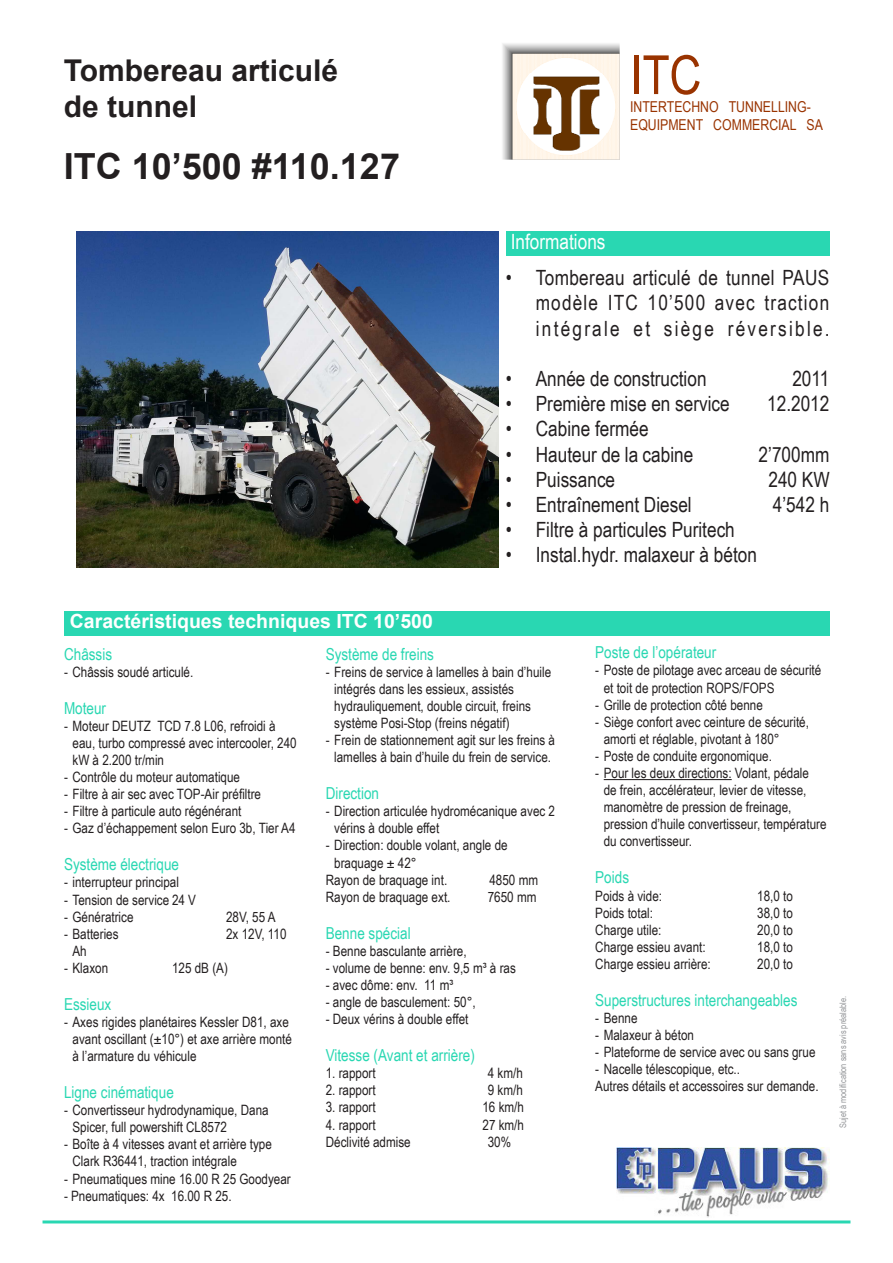
<style>
.page{position:relative;width:893px;height:1263px;background:#fff}
.page>*{position:absolute;margin:0;border:0;box-sizing:border-box;transform-origin:0 0}
.t1{font:54px "Arial Narrow";color:#930}
.t2{font:700 36px "Arial";color:#231f20}
.t3{font:700 30px "Arial";color:#231f20}
.Txt_P1_tab{font:21px/25.2px "Arial Narrow";color:#231f20;text-align:justify}
.t4{font:21px "Arial Narrow";color:#fff}
.t5{font:700 19.5px "Arial";color:#fff}
.S_Titre_P2{font:16.5px "Arial Narrow";color:#29d7b2}
.t6{font:15px/18px "Arial Narrow";color:#930}
.Txt_std_retrait{font:14.25px/17.1px "Arial Narrow";color:#231f20}
.Txt_std_tab{font:14.25px "Arial Narrow";color:#231f20}
.Txt_std_retrait-2{font:9px "Arial Narrow";color:#939598}
</style>
<div class="page">
<div style="left:506px;top:232px;width:323px;height:24px;background:#29d7b2"></div>
<div style="left:64px;top:612px;width:765px;height:24px;background:#29d7b2"></div>
<img style="left:502px;top:43px;width:117px;height:117px">
<img style="left:616px;top:1147px;width:213px;height:70px">
<img style="left:77px;top:232px;width:421px;height:335px">
<hr style="left:43px;top:1220px;width:807px;height:3px;background:#29d7b2">
<hr style="left:604px;top:779px;width:128px;height:1px;background:#231f20">
<p class="t3" style="left:64px;top:51px;width:276px">Tombereau articulé</p>
<p class="t3" style="left:64px;top:87px;width:135px">de tunnel</p>
<p class="t2" style="left:64px;top:143px;width:338px">ITC 10’500 #110.127</p>
<h1 class="t1" style="left:630px;top:35px;width:73px">ITC</h1>
<p class="t6" style="left:630px;top:97px;width:194px">INTERTECHNO TUNNELLING-<br>EQUIPMENT COMMERCIAL SA</p>
<p class="t4" style="left:511px;top:227px;width:96px">Informations</p>
<p class="Txt_P1_tab" style="left:536px;top:264px;width:295px;text-indent:-30px">• Tombereau articulé de tunnel PAUS modèle ITC 10’500 avec traction intégrale et siège réversible.</p>
<p class="Txt_P1_tab" style="left:506px;top:365px;width:202px">• Année de construction</p>
<p class="Txt_P1_tab" style="left:792px;top:365px;width:39px">2011</p>
<p class="Txt_P1_tab" style="left:506px;top:390px;width:225px">• Première mise en service</p>
<p class="Txt_P1_tab" style="left:767px;top:390px;width:64px">12.2012</p>
<p class="Txt_P1_tab" style="left:506px;top:416px;width:144px">• Cabine fermée</p>
<p class="Txt_P1_tab" style="left:506px;top:441px;width:189px">• Hauteur de la cabine</p>
<p class="Txt_P1_tab" style="left:759px;top:441px;width:72px">2’700mm</p>
<p class="Txt_P1_tab" style="left:506px;top:466px;width:111px">• Puissance</p>
<p class="Txt_P1_tab" style="left:768px;top:466px;width:63px">240 KW</p>
<p class="Txt_P1_tab" style="left:506px;top:491px;width:187px">• Entraînement Diesel</p>
<p class="Txt_P1_tab" style="left:773px;top:491px;width:58px">4’542 h</p>
<p class="Txt_P1_tab" style="left:506px;top:516px;width:230px">• Filtre à particules Puritech</p>
<p class="Txt_P1_tab" style="left:506px;top:542px;width:252px">• Instal.hydr. malaxeur à béton</p>
<p class="t5" style="left:70px;top:608px;width:365px">Caractéristiques techniques ITC 10’500</p>
<p class="S_Titre_P2" style="left:64px;top:642px;width:50px">Châssis</p>
<p class="Txt_std_retrait" style="left:64px;top:663px;width:131px">- Châssis soudé articulé.</p>
<p class="S_Titre_P2" style="left:64px;top:696px;width:44px">Moteur</p>
<p class="Txt_std_retrait" style="left:73px;top:717px;width:226px;text-indent:-8px">- Moteur DEUTZ TCD 7.8 L06, refroidi à eau, turbo compressé avec intercooler, 240 kW à 2.200 tr/min</p>
<p class="Txt_std_retrait" style="left:64px;top:768px;width:178px">- Contrôle du moteur automatique</p>
<p class="Txt_std_retrait" style="left:64px;top:785px;width:199px">- Filtre à air sec avec TOP-Air préfiltre</p>
<p class="Txt_std_retrait" style="left:64px;top:802px;width:179px">- Filtre à particule auto régénérant</p>
<p class="Txt_std_retrait" style="left:64px;top:819px;width:233px">- Gaz d’échappement selon Euro 3b, Tier A4</p>
<p class="S_Titre_P2" style="left:64px;top:852px;width:117px">Système électrique</p>
<p class="Txt_std_retrait" style="left:64px;top:873px;width:116px">- interrupteur principal</p>
<p class="Txt_std_retrait" style="left:64px;top:890px;width:134px">- Tension de service 24 V</p>
<p class="Txt_std_retrait" style="left:64px;top:907px;width:71px">- Génératrice</p>
<p class="Txt_std_retrait" style="left:226px;top:907px;width:51px">28V, 55 A</p>
<p class="Txt_std_retrait" style="left:64px;top:925px;width:56px">- Batteries</p>
<p class="Txt_std_retrait" style="left:226px;top:925px;width:62px">2x 12V, 110</p>
<p class="Txt_std_retrait" style="left:73px;top:942px;width:16px">Ah</p>
<p class="Txt_std_retrait" style="left:64px;top:959px;width:46px">- Klaxon</p>
<p class="Txt_std_retrait" style="left:172px;top:959px;width:57px">125 dB (A)</p>
<p class="S_Titre_P2" style="left:64px;top:992px;width:49px">Essieux</p>
<p class="Txt_std_retrait" style="left:73px;top:1013px;width:221px;text-indent:-8px">- Axes rigides planétaires Kessler D81, axe avant oscillant (±10°) et axe arrière monté à l’armature du véhicule</p>
<p class="S_Titre_P2" style="left:64px;top:1080px;width:111px">Ligne cinématique</p>
<p class="Txt_std_retrait" style="left:73px;top:1101px;width:198px;text-indent:-8px">- Convertisseur hydrodynamique, Dana<br>Spicer, full powershift CL8572</p>
<p class="Txt_std_retrait" style="left:73px;top:1135px;width:201px;text-indent:-8px">- Boîte à 4 vitesses avant et arrière type<br>Clark R36441, traction intégrale</p>
<p class="Txt_std_retrait" style="left:64px;top:1169px;width:228px">- Pneumatiques mine 16.00 R 25 Goodyear</p>
<p class="Txt_std_retrait" style="left:64px;top:1186px;width:169px">- Pneumatiques: 4x 16.00 R 25.</p>
<p class="S_Titre_P2" style="left:326px;top:642px;width:110px">Système de freins</p>
<p class="Txt_std_retrait" style="left:334px;top:663px;width:218px;text-indent:-8px">- Freins de service à lamelles à bain d’huile intégrés dans les essieux, assistés hydrauliquement, double circuit, freins système Posi-Stop (freins négatif)</p>
<p class="Txt_std_retrait" style="left:326px;top:731px;width:231px;text-align:center">- Frein de stationnement agit sur les freins à lamelles à bain d’huile du frein de service.</p>
<p class="S_Titre_P2" style="left:326px;top:781px;width:55px">Direction</p>
<p class="Txt_std_retrait" style="left:334px;top:802px;width:222px;text-indent:-8px">- Direction articulée hydromécanique avec 2 vérins à double effet</p>
<p class="Txt_std_retrait" style="left:334px;top:836px;width:175px;text-indent:-8px">- Direction: double volant, angle de braquage ± 42°</p>
<p class="Txt_std_tab" style="left:326px;top:869px;width:123px">Rayon de braquage int.</p>
<p class="Txt_std_tab" style="left:489px;top:869px;width:50px">4850 mm</p>
<p class="Txt_std_retrait" style="left:326px;top:888px;width:126px">Rayon de braquage ext.</p>
<p class="Txt_std_retrait" style="left:488px;top:888px;width:50px">7650 mm</p>
<p class="S_Titre_P2" style="left:326px;top:921px;width:86px">Benne spécial</p>
<p class="Txt_std_retrait" style="left:326px;top:942px;width:142px">- Benne basculante arrière,</p>
<p class="Txt_std_retrait" style="left:326px;top:959px;width:192px">- volume de benne: env. 9,5 m³ à ras</p>
<p class="Txt_std_retrait" style="left:326px;top:976px;width:129px">- avec dôme: env. 11 m³</p>
<p class="Txt_std_retrait" style="left:326px;top:993px;width:151px">- angle de basculement: 50°,</p>
<p class="Txt_std_retrait" style="left:326px;top:1010px;width:144px">- Deux vérins à double effet</p>
<p class="S_Titre_P2" style="left:326px;top:1043px;width:151px">Vitesse (Avant et arrière)</p>
<p class="Txt_std_retrait" style="left:326px;top:1064px;width:52px">1. rapport</p>
<p class="Txt_std_retrait" style="left:488px;top:1064px;width:37px">4 km/h</p>
<p class="Txt_std_retrait" style="left:326px;top:1081px;width:52px">2. rapport</p>
<p class="Txt_std_retrait" style="left:488px;top:1081px;width:37px">9 km/h</p>
<p class="Txt_std_retrait" style="left:326px;top:1098px;width:52px">3. rapport</p>
<p class="Txt_std_retrait" style="left:482px;top:1098px;width:43px">16 km/h</p>
<p class="Txt_std_retrait" style="left:326px;top:1115px;width:52px">4. rapport</p>
<p class="Txt_std_retrait" style="left:482px;top:1115px;width:43px">27 km/h</p>
<p class="Txt_std_retrait" style="left:326px;top:1132px;width:87px">Déclivité admise</p>
<p class="Txt_std_retrait" style="left:488px;top:1132px;width:25px">30%</p>
<p class="S_Titre_P2" style="left:595px;top:640px;width:123px">Poste de l’opérateur</p>
<p class="Txt_std_retrait" style="left:604px;top:661px;width:219px;text-indent:-8px">- Poste de pilotage avec arceau de sécurité et toit de protection ROPS/FOPS</p>
<p class="Txt_std_retrait" style="left:595px;top:695px;width:169px">- Grille de protection côté benne</p>
<p class="Txt_std_retrait" style="left:604px;top:713px;width:207px;text-indent:-8px">- Siège confort avec ceinture de sécurité, amorti et réglable, pivotant à 180°</p>
<p class="Txt_std_retrait" style="left:595px;top:747px;width:178px">- Poste de conduite ergonomique.</p>
<p class="Txt_std_retrait" style="left:604px;top:764px;width:224px;text-indent:-8px">- Pour les deux directions: Volant, pédale<br>de frein, accélérateur, levier de vitesse, manomètre de pression de freinage, pression d’huile convertisseur, température du convertisseur.</p>
<p class="S_Titre_P2" style="left:595px;top:865px;width:35px">Poids</p>
<p class="Txt_std_retrait" style="left:595px;top:886px;width:68px">Poids à vide:</p>
<p class="Txt_std_retrait" style="left:757px;top:886px;width:37px">18,0 to</p>
<p class="Txt_std_retrait" style="left:595px;top:903px;width:59px">Poids total:</p>
<p class="Txt_std_retrait" style="left:757px;top:903px;width:37px">38,0 to</p>
<p class="Txt_std_retrait" style="left:595px;top:920px;width:68px">Charge utile:</p>
<p class="Txt_std_retrait" style="left:757px;top:920px;width:37px">20,0 to</p>
<p class="Txt_std_retrait" style="left:595px;top:938px;width:112px">Charge essieu avant:</p>
<p class="Txt_std_retrait" style="left:757px;top:938px;width:37px">18,0 to</p>
<p class="Txt_std_retrait" style="left:595px;top:955px;width:117px">Charge essieu arrière:</p>
<p class="Txt_std_retrait" style="left:757px;top:955px;width:37px">20,0 to</p>
<p class="S_Titre_P2" style="left:595px;top:988px;width:204px">Superstructures interchangeables</p>
<p class="Txt_std_retrait" style="left:595px;top:1009px;width:44px">- Benne</p>
<p class="Txt_std_retrait" style="left:595px;top:1026px;width:100px">- Malaxeur à béton</p>
<p class="Txt_std_retrait" style="left:595px;top:1043px;width:222px">- Plateforme de service avec ou sans grue</p>
<p class="Txt_std_retrait" style="left:595px;top:1060px;width:146px">- Nacelle télescopique, etc..</p>
<p class="Txt_std_retrait" style="left:595px;top:1077px;width:225px">Autres détails et accessoires sur demande.</p>
<p class="Txt_std_retrait-2" style="left:836px;top:1128px;width:133px;rotate:-90deg">Sujet à modification sans avis préalable.</p>
</div>
